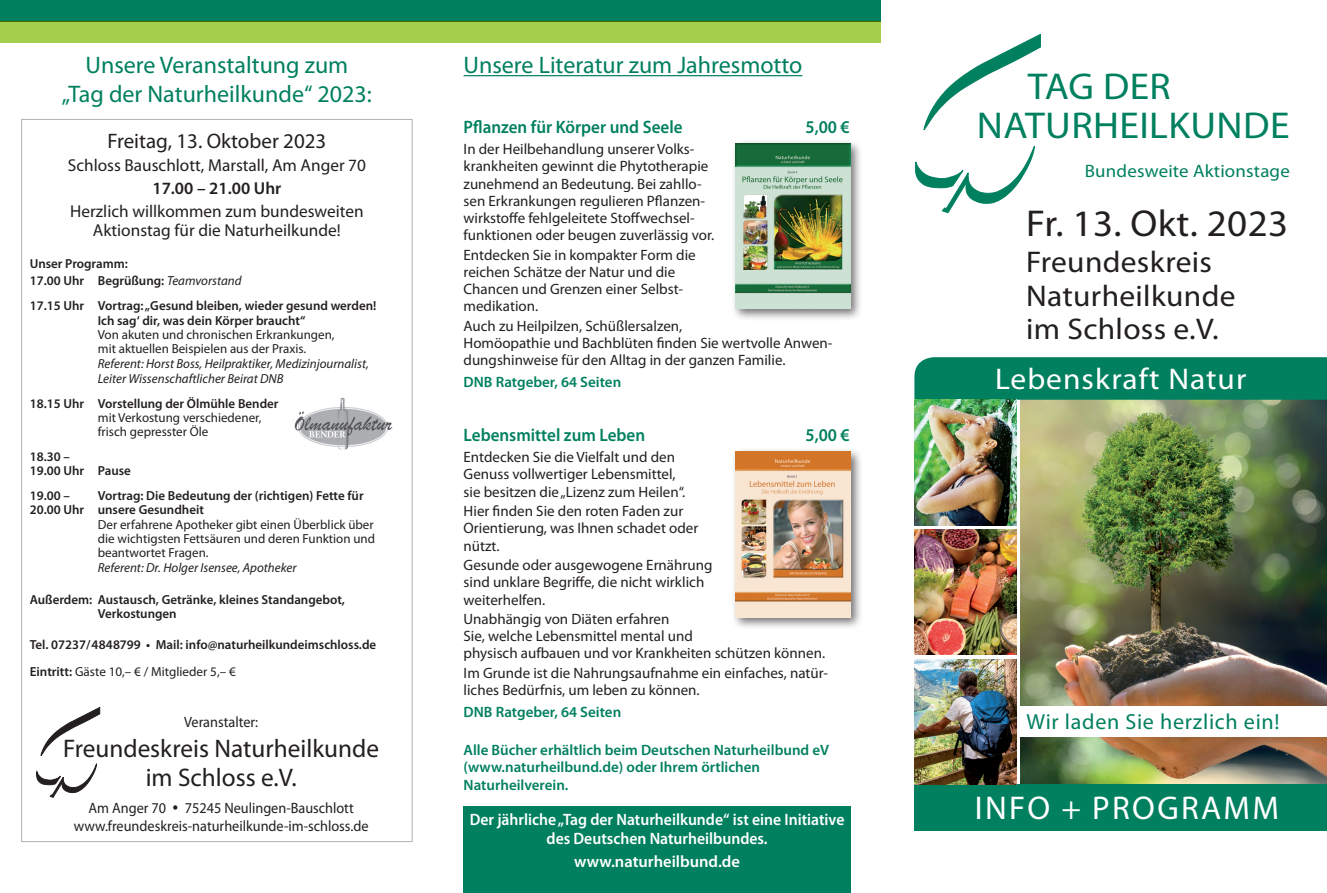
<style>
.page{position:relative;width:1327px;height:893px;background:#fff}
.page>*{position:absolute;margin:0;border:0;box-sizing:border-box;transform-origin:0 0}
.t1{font:37.5px/39px "Myriad Pro";letter-spacing:.01em;color:#00805f;scale:1.05 1}
.t2{font:37.5px "Myriad Pro";letter-spacing:.01em;color:#231f20;scale:1.04 1}
.t3{font:33px "Myriad Pro";letter-spacing:.07em;color:#fff}
.t4{font:30px/33px "Myriad Pro";letter-spacing:.01em;color:#231f20;scale:1.05 1}
.t5{font:30px "Myriad Pro";letter-spacing:.03em;color:#fff;scale:1.05 1}
.t6{font:25.5px/28.5px "Myriad Pro";color:#231f20;text-align:center}
.t7{font:24px/28.8px "Myriad Pro";color:#00805f;text-align:center}
.t8{font:21.9px "Myriad Pro";letter-spacing:.03em;color:#00805f}
.t9{font:21px "Myriad Pro";color:#231f20}
.t10{font:600 18px "Myriad Pro";color:#00805f;scale:.95 1}
.t11{font:18px "Myriad Pro";letter-spacing:.01em;color:#00805f;scale:1.05 1}
.t12{font:17.25px/19.5px "Myriad Pro";color:#231f20;text-align:center}
.t13{font:600 17.25px "Myriad Pro";color:#231f20}
.t14{font:600 16.5px/19.8px "Myriad Pro";color:#fff;text-align:center;scale:.95 1}
.t15{font:600 16.5px "Myriad Pro";color:#fff}
.t16{font:15px/17.2px "Myriad Pro";color:#231f20}
.t17{font:600 15px/17.4px "Myriad Pro";color:#00805f}
.t18{font:15px/18px "Myriad Pro";color:#231f20;text-align:center;scale:.95 1}
.t19{font:600 13.2px/14.2px "Myriad Pro";color:#231f20}
.t20{font:13.2px/14.2px "Myriad Pro";color:#231f20}
.t21{font:italic 13.2px/14.2px "Myriad Pro";color:#231f20}
.s1{font-weight:400;font-style:italic}
.s2{font-weight:400}
</style>
<div class="page">
<div style="left:0;top:0;width:880px;height:21px;background:#00805f"></div>
<div style="left:0;top:21px;width:880px;height:22px;background:#a4ce4c"></div>
<svg style="left:923px;top:34px;width:118px;height:97px"></svg>
<svg style="left:915px;top:145px;width:120px;height:67px"></svg>
<div style="left:463px;top:807px;width:387px;height:86px;background:#00805f"></div>
<hr style="left:463px;top:75px;width:339px;height:1px;background:#00805f">
<div style="left:731px;top:448px;width:132px;height:182px;background:#231f20;opacity:.63"></div>
<img style="left:735px;top:452px;width:115px;height:165px">
<img style="left:1020px;top:400px;width:307px;height:384px">
<div style="left:914px;top:357px;width:413px;height:43px;background:#00805f"></div>
<div style="left:914px;top:784px;width:413px;height:47px;background:#00805f"></div>
<div style="left:1009px;top:706px;width:318px;height:31px;background:#fff"></div>
<div style="left:731px;top:139px;width:132px;height:182px;background:#231f20;opacity:.63"></div>
<img style="left:735px;top:144px;width:115px;height:165px">
<img style="left:914px;top:529px;width:102px;height:126px">
<img style="left:914px;top:400px;width:102px;height:125px">
<img style="left:914px;top:659px;width:102px;height:125px">
<svg style="left:41px;top:707px;width:59px;height:49px"></svg>
<svg style="left:36px;top:763px;width:61px;height:34px"></svg>
<img style="left:295px;top:397px;width:98px;height:53px">
<h3 class="t7" style="left:62px;top:50px;width:311px">Unsere Veranstaltung zum „Tag der Naturheilkunde“ 2023:</h3>
<h3 class="t9" style="left:107px;top:128px;width:220px">Freitag, 13. Oktober 2023</h3>
<p class="t12" style="left:68px;top:156px;width:300px">Schloss Bauschlott, Marstall, Am Anger 70</p>
<p class="t13" style="left:152px;top:177px;width:130px">17.00 – 21.00 Uhr</p>
<p class="t12" style="left:70px;top:201px;width:295px">Herzlich willkommen zum bundesweiten<br>Aktionstag für die Naturheilkunde!</p>
<p class="t19" style="left:30px;top:254px;width:213px;line-height:17.4px">Unser Programm:<br>17.00 Uhr Begrüßung: <span class="s1">Teamvorstand</span></p>
<p class="t19" style="left:30px;top:298px;width:348px;text-align:center">17.15 Uhr Vortrag: „Gesund bleiben, wieder gesund werden!<br>Ich sag‘ dir, was dein Körper braucht“</p>
<p class="t20" style="left:98px;top:327px;width:238px">Von akuten und chronischen Erkrankungen, mit aktuellen Beispielen aus der Praxis.</p>
<p class="t21" style="left:98px;top:357px;width:272px">Referent: Horst Boss, Heilpraktiker, Medizinjournalist,<br>Leiter Wissenschaftlicher Beirat DNB</p>
<p class="t19" style="left:30px;top:396px;width:250px">18.15 Uhr Vorstellung der Ölmühle Bender</p>
<p class="t20" style="left:98px;top:410px;width:165px">mit Verkostung verschiedener, frisch gepresster Öle</p>
<p class="t19" style="left:30px;top:449px;width:103px">18.30 –<br>19.00 Uhr Pause</p>
<p class="t19" style="left:30px;top:488px;width:42px">19.00 –</p>
<p class="t19" style="left:30px;top:488px;width:335px;text-indent:68px">Vortrag: Die Bedeutung der (richtigen) Fette für<br>20.00 Uhr unsere Gesundheit</p>
<p class="t20" style="left:98px;top:517px;width:279px;text-align:justify">Der erfahrene Apotheker gibt einen Überblick über die wichtigsten Fettsäuren und deren Funktion und beantwortet Fragen.</p>
<p class="t21" style="left:98px;top:561px;width:200px">Referent: Dr. Holger Isensee, Apotheker</p>
<p class="t19" style="left:98px;top:592px;width:249px;text-indent:-68px">Außerdem: Austausch, Getränke, kleines Standangebot,<br>Verkostungen</p>
<p class="t19" style="left:30px;top:631px;width:348px;line-height:26.8px">Tel. 07237/4848799 • Mail: info@naturheilkundeimschloss.de<br>Eintritt: <span class="s2">Gäste 10,– € / Mitglieder 5,– €</span></p>
<p class="t18" style="left:184px;top:712px;width:79px">Veranstalter:</p>
<h3 class="t6" style="left:63px;top:734px;width:317px">Freundeskreis Naturheilkunde im Schloss e.V.</h3>
<p class="t18" style="left:74px;top:799px;width:312px">Am Anger 70 • 75245 Neulingen-Bauschlott www.freundeskreis-naturheilkunde-im-schloss.de</p>
<h3 class="t7" style="left:463px;top:50px;width:340px">Unsere Literatur zum Jahresmotto</h3>
<p class="t10" style="left:463px;top:115px;width:232px">Pflanzen für Körper und Seele</p>
<p class="t10" style="left:805px;top:115px;width:48px">5,00 €</p>
<p class="t16" style="left:463px;top:140px;width:252px">In der Heilbehandlung unserer Volks&shy;krankheiten gewinnt die Phytotherapie zunehmend an Bedeutung. Bei zahllo&shy;sen Erkrankungen regulieren Pflanzen&shy;wirkstoffe fehlgeleitete Stoffwechsel&shy;funktionen oder beugen zuverlässig vor.</p>
<p class="t16" style="left:463px;top:246px;width:234px">Entdecken Sie in kompakter Form die reichen Schätze der Natur und die<br>Chancen und Grenzen einer Selbst&shy;medikation.</p>
<p class="t16" style="left:463px;top:317px;width:370px">Auch zu Heilpilzen, Schüßlersalzen,<br>Homöopathie und Bachblüten finden Sie wertvolle Anwen&shy;dungshinweise für den Alltag in der ganzen Familie.</p>
<p class="t17" style="left:463px;top:373px;width:159px">DNB Ratgeber, 64 Seiten</p>
<p class="t10" style="left:463px;top:423px;width:193px">Lebensmittel zum Leben</p>
<p class="t10" style="left:805px;top:423px;width:48px">5,00 €</p>
<p class="t16" style="left:463px;top:448px;width:223px">Entdecken Sie die Vielfalt und den<br>Genuss vollwertiger Lebensmittel, sie besitzen die „Lizenz zum Heilen“.</p>
<p class="t16" style="left:463px;top:502px;width:236px">Hier finden Sie den roten Faden zur<br>Orientierung, was Ihnen schadet oder nützt.</p>
<p class="t16" style="left:463px;top:556px;width:250px">Gesunde oder ausgewogene Ernährung sind unklare Begriffe, die nicht wirklich weiterhelfen.</p>
<p class="t16" style="left:463px;top:610px;width:363px">Unabhängig von Diäten erfahren<br>Sie, welche Lebensmittel mental und<br>physisch aufbauen und vor Krankheiten schützen können.</p>
<p class="t16" style="left:463px;top:664px;width:366px">Im Grunde ist die Nahrungsaufnahme ein einfaches, natür&shy;liches Bedürfnis, um leben zu können.</p>
<p class="t17" style="left:463px;top:702px;width:159px">DNB Ratgeber, 64 Seiten</p>
<p class="t17" style="left:463px;top:741px;width:367px">Alle Bücher erhältlich beim Deutschen Naturheilbund eV (www.naturheilbund.de) oder Ihrem örtlichen<br>Naturheilverein.</p>
<p class="t14" style="left:470px;top:809px;width:396px">Der jährliche „Tag der Naturheilkunde“ ist eine Initiative des Deutschen Naturheilbundes.</p>
<p class="t15" style="left:574px;top:851px;width:167px">www.naturheilbund.de</p>
<h1 class="t1" style="left:977px;top:67px;width:299px;text-indent:51px">TAG DER<br>NATURHEILKUNDE</h1>
<p class="t11" style="left:1085px;top:160px;width:197px">Bundesweite Aktionstage</p>
<h1 class="t2" style="left:1026px;top:201px;width:253px">Fr. 13. Okt. 2023</h1>
<h3 class="t4" style="left:1026px;top:245px;width:201px">Freundeskreis<br>Naturheilkunde im Schloss e.V.</h3>
<h3 class="t5" style="left:995px;top:360px;width:241px">Lebenskraft Natur</h3>
<h3 class="t8" style="left:1026px;top:708px;width:254px">Wir laden Sie herzlich ein!</h3>
<h2 class="t3" style="left:975px;top:787px;width:305px">INFO + PROGRAMM</h2>
</div>
